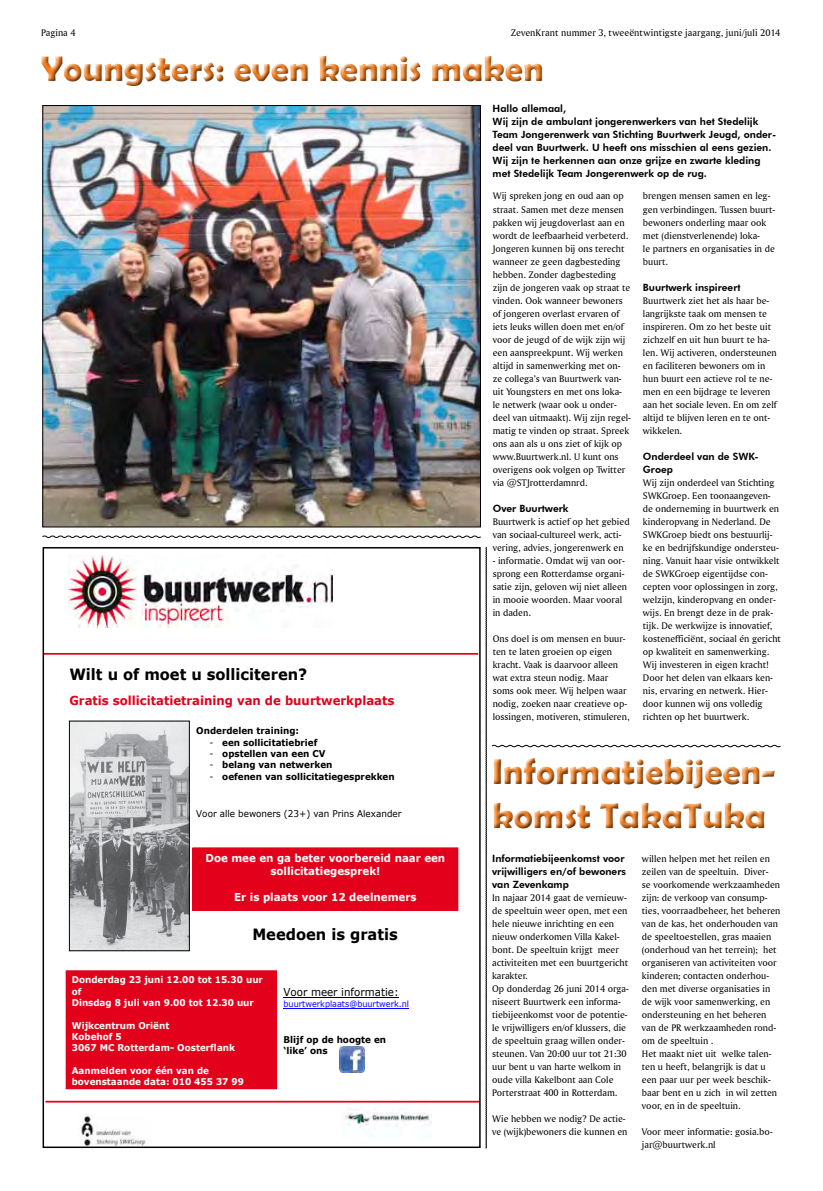
<style>
.page{position:relative;width:823px;height:1191px;background:#fff}
.page>*{position:absolute;margin:0;border:0;box-sizing:border-box;transform-origin:0 0}
.t1{font:700 36px/43.2px "Berlin Sans FB Demi";color:#f58020}
.t2{font:700 15.5px "Verdana";color:#000;scale:.94 1}
.t3{font:700 12.4px "Verdana";color:#e2001a;scale:.94 1}
.t4{font:700 10.9px/13.2px "Verdana";color:#fff;text-align:center;scale:.94 1}
.t5{font:10.9px "Verdana";color:#000;scale:.94 1}
.t6{font:10px/13px "Amerigo BT Roman A";color:#000}
.t7{font:800 10px/13px "Futura BT";color:#000}
.t8{font:700 9.3px/11.3px "Verdana";color:#fff;scale:.94 1}
.t9{font:700 9.3px/11.4px "Verdana";color:#000;scale:.94 1}
.t10{font:9.3px "Verdana";color:#000;scale:.94 1}
.t11{font:8.6px "Verdana";letter-spacing:-.005em;color:#00f;scale:.94 1}
.s1{font-weight:400}
</style>
<div class="page">
<svg style="left:42px;top:535px;width:439px;height:3px"></svg>
<svg style="left:43px;top:56px;width:500px;height:30px"></svg>
<img style="left:45px;top:107px;width:433px;height:418px">
<img style="left:339px;top:1046px;width:25px;height:26px">
<hr style="left:283px;top:997px;width:115px;height:1px;background:#000">
<hr style="left:283px;top:1008px;width:126px;height:1px;background:#00f">
<img style="left:342px;top:1102px;width:89px;height:26px">
<img style="left:69px;top:556px;width:263px;height:72px">
<hr style="left:43px;top:653px;width:435px;height:1px;background:#e2001a">
<hr style="left:45px;top:1100px;width:434px;height:2px;background:#e2001a">
<div style="left:193px;top:848px;width:264px;height:62px;background:#e2001a"></div>
<div style="left:192px;top:847px;width:266px;height:63px;border:1px solid #e2001a"></div>
<div style="left:66px;top:970px;width:210px;height:118px;background:#e2001a"></div>
<div style="left:66px;top:970px;width:211px;height:119px;border:1px solid #e2001a"></div>
<img style="left:81px;top:1114px;width:65px;height:32px">
<img style="left:71px;top:723px;width:116px;height:226px">
<div style="left:69px;top:721px;width:120px;height:230px;border:1px solid #000"></div>
<svg style="left:485px;top:547px;width:295px;height:601px"></svg>
<p class="t6" style="left:41px;top:26px;width:36px">Pagina 4</p>
<p class="t6" style="left:510px;top:26px;width:271px">ZevenKrant nummer 3, tweeëntwintigste jaargang, juni/juli 2014</p>
<h1 class="t1" style="left:41px;top:47px;width:503px">Youngsters: even kennis maken</h1>
<p class="t7" style="left:492px;top:102px;width:285px">Hallo allemaal,<br>Wij zijn de ambulant jongerenwerkers van het Stedelijk Team Jongerenwerk van Stichting Buurtwerk Jeugd, onder&shy;deel van Buurtwerk. U heeft ons misschien al eens gezien.<br>Wij zijn te herkennen aan onze grijze en zwarte kleding met Stedelijk Team Jongerenwerk op de rug.</p>
<p class="t6" style="left:492px;top:189px;width:140px">Wij spreken jong en oud aan op straat. Samen met deze mensen pakken wij jeugdoverlast aan en wordt de leefbaarheid verbeterd.<br>Jongeren kunnen bij ons terecht wanneer ze geen dagbesteding hebben. Zonder dagbesteding zijn de jongeren vaak op straat te vinden. Ook wanneer bewoners of jongeren overlast ervaren of iets leuks willen doen met en/of voor de jeugd of de wijk zijn wij een aanspreekpunt. Wij werken altijd in samenwerking met on&shy;ze collega’s van Buurtwerk van&shy;uit Youngsters en met ons loka&shy;le netwerk (waar ook u onder&shy;deel van uitmaakt). Wij zijn regel&shy;matig te vinden op straat. Spreek ons aan als u ons ziet of kijk op www.Buurtwerk.nl. U kunt ons overigens ook volgen op Twitter via @STJrotterdamnrd.</p>
<p class="t7" style="left:492px;top:501px;width:77px">Over Buurtwerk</p>
<p class="t6" style="left:492px;top:514px;width:138px">Buurtwerk is actief op het gebied van sociaal-cultureel werk, acti&shy;vering, advies, jongerenwerk en</p>
<p class="t6" style="left:492px;top:553px;width:136px">- informatie. Omdat wij van oor&shy;sprong een Rotterdamse organi&shy;satie zijn, geloven wij niet alleen in mooie woorden. Maar vooral in daden.</p>
<p class="t6" style="left:492px;top:631px;width:138px">Ons doel is om mensen en buur&shy;ten te laten groeien op eigen kracht. Vaak is daarvoor alleen wat extra steun nodig. Maar soms ook meer. Wij helpen waar nodig, zoeken naar creatieve op&shy;lossingen, motiveren, stimuleren,</p>
<p class="t6" style="left:642px;top:189px;width:134px">brengen mensen samen en leg&shy;gen verbindingen. Tussen buurt&shy;bewoners onderling maar ook met (dienstverlenende) loka-<br>le partners en organisaties in de buurt.</p>
<p class="t7" style="left:642px;top:280px;width:99px">Buurtwerk inspireert</p>
<p class="t6" style="left:642px;top:293px;width:135px">Buurtwerk ziet het als haar be&shy;langrijkste taak om mensen te inspireren. Om zo het beste uit zichzelf en uit hun buurt te ha&shy;len. Wij activeren, ondersteunen en faciliteren bewoners om in hun buurt een actieve rol te ne&shy;men en een bijdrage te leveren aan het sociale leven. En om zelf altijd te blijven leren en te ont&shy;wikkelen.</p>
<p class="t7" style="left:642px;top:449px;width:117px">Onderdeel van de SWK-<br>Groep</p>
<p class="t6" style="left:642px;top:475px;width:139px">Wij zijn onderdeel van Stichting<br>SWKGroep. Een toonaangeven&shy;de onderneming in buurtwerk en kinderopvang in Nederland. De<br>SWKGroep biedt ons bestuurlij&shy;ke en bedrijfskundige ondersteu&shy;ning. Vanuit haar visie ontwikkelt de SWKGroep eigentijdse con&shy;cepten voor oplossingen in zorg, welzijn, kinderopvang en onder&shy;wijs. En brengt deze in de prak&shy;tijk. De werkwijze is innovatief, kostenefficiënt, sociaal én gericht op kwaliteit en samenwerking.<br>Wij investeren in eigen kracht!<br>Door het delen van elkaars ken&shy;nis, ervaring en netwerk. Hier&shy;door kunnen wij ons volledig richten op het buurtwerk.</p>
<h2 class="t2" style="left:69px;top:663px;width:254px">Wilt u of moet u solliciteren?</h2>
<p class="t3" style="left:69px;top:691px;width:347px">Gratis sollicitatietraining van de buurtwerkplaats</p>
<p class="t9" style="left:196px;top:725px;width:111px">Onderdelen training:</p>
<p class="t9" style="left:209px;top:736px;width:116px"><span class="s1">-</span> een sollicitatiebrief</p>
<p class="t9" style="left:209px;top:747px;width:125px"><span class="s1">-</span> opstellen van een CV</p>
<p class="t9" style="left:209px;top:759px;width:132px"><span class="s1">-</span> belang van netwerken</p>
<p class="t9" style="left:209px;top:770px;width:198px"><span class="s1">-</span> oefenen van sollicitatiegesprekken</p>
<p class="t10" style="left:196px;top:807px;width:220px">Voor alle bewoners (23+) van Prins Alexander</p>
<h1 class="t1" style="left:492px;top:750px;width:285px">Informatiebijeen&shy;komst TakaTuka</h1>
<p class="t4" style="left:205px;top:851px;width:256px">Doe mee en ga beter voorbereid naar een sollicitatiegesprek!</p>
<p class="t4" style="left:234px;top:890px;width:195px">Er is plaats voor 12 deelnemers</p>
<h2 class="t2" style="left:252px;top:923px;width:156px">Meedoen is gratis</h2>
<p class="t8" style="left:72px;top:974px;width:205px">Donderdag 23 juni 12.00 tot 15.30 uur of<br>Dinsdag 8 juli van 9.00 tot 12.30 uur</p>
<p class="t8" style="left:72px;top:1019px;width:175px">Wijkcentrum Oriënt<br>Kobehof 5<br>3067 MC Rotterdam- Oosterflank</p>
<p class="t8" style="left:72px;top:1064px;width:185px">Aanmelden voor één van de bovenstaande data: 010 455 37 99</p>
<p class="t5" style="left:283px;top:985px;width:124px">Voor meer informatie:</p>
<p class="t11" style="left:283px;top:998px;width:135px">buurtwerkplaats@buurtwerk.nl</p>
<p class="t9" style="left:283px;top:1033px;width:111px">Blijf op de hoogte en ‘like’ ons</p>
<p class="t7" style="left:492px;top:851px;width:135px">Informatiebijeenkomst voor vrijwilligers en/of bewoners van Zevenkamp</p>
<p class="t6" style="left:492px;top:890px;width:138px">In najaar 2014 gaat de vernieuw&shy;de speeltuin weer open, met een hele nieuwe inrichting en een nieuw onderkomen Villa Kakel&shy;bont. De speeltuin krijgt meer activiteiten met een buurtgericht karakter.<br>Op donderdag 26 juni 2014 orga&shy;niseert Buurtwerk een informa&shy;tiebijeenkomst voor de potentie&shy;le vrijwilligers en/of klussers, die de speeltuin graag willen onder&shy;steunen. Van 20:00 uur tot 21:30 uur bent u van harte welkom in oude villa Kakelbont aan Cole<br>Porterstraat 400 in Rotterdam.</p>
<p class="t6" style="left:492px;top:1111px;width:137px">Wie hebben we nodig? De actie&shy;ve (wijk)bewoners die kunnen en</p>
<p class="t6" style="left:641px;top:851px;width:140px">willen helpen met het reilen en zeilen van de speeltuin. Diver-<br>se voorkomende werkzaamheden zijn: de verkoop van consump&shy;ties, voorraadbeheer, het beheren van de kas, het onderhouden van de speeltoestellen, gras maaien (onderhoud van het terrein); het organiseren van activiteiten voor kinderen; contacten onderhou&shy;den met diverse organisaties in de wijk voor samenwerking, en ondersteuning en het beheren van de PR werkzaamheden rond&shy;om de speeltuin .<br>Het maakt niet uit welke talen&shy;ten u heeft, belangrijk is dat u een paar uur per week beschik&shy;baar bent en u zich in wil zetten voor, en in de speeltuin.</p>
<p class="t6" style="left:641px;top:1124px;width:132px">Voor meer informatie: gosia.bo&shy;jar@buurtwerk.nl</p>
</div>
